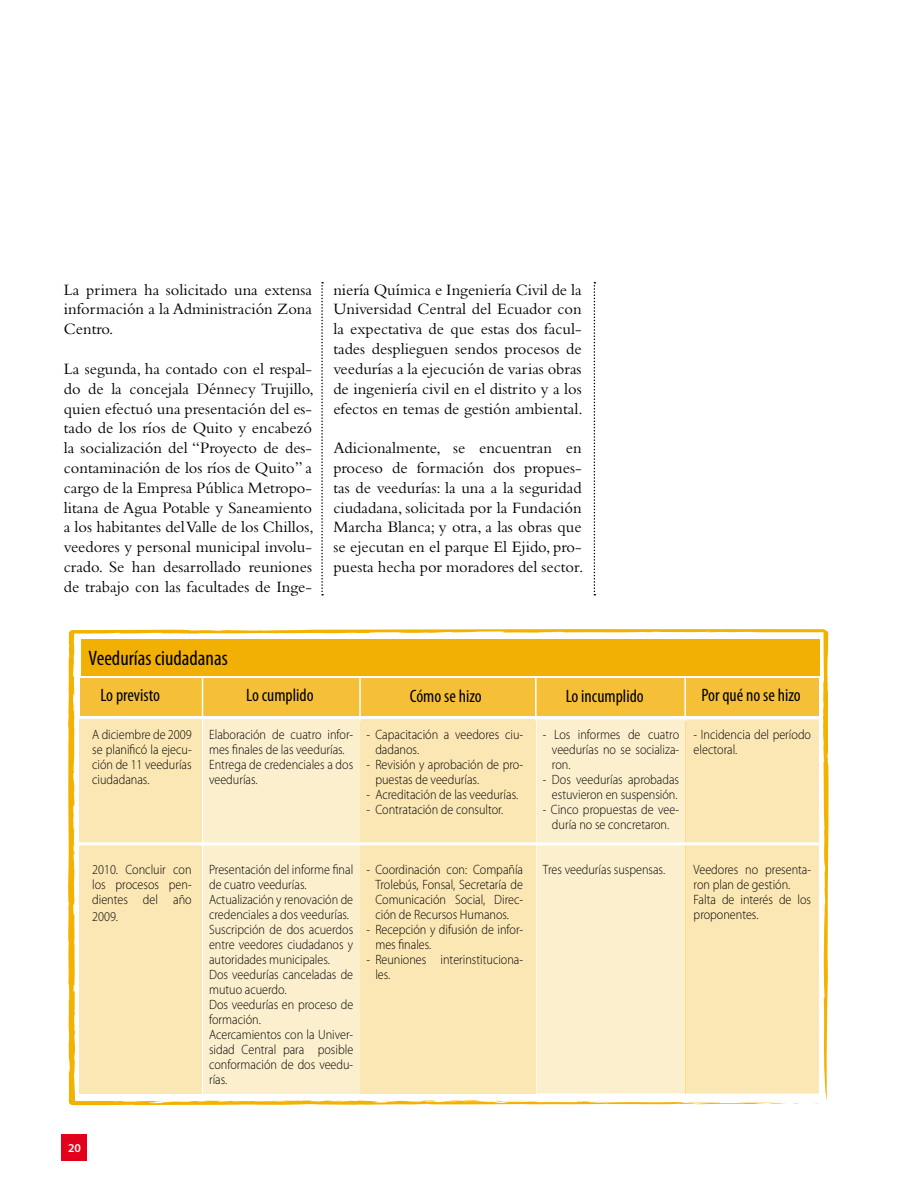
<style>
.page{position:relative;width:915px;height:1191px;background:#fff}
.page>*{position:absolute;margin:0;border:0;box-sizing:border-box;transform-origin:0 0}
.t1{font:condensed 21px "Myriad Pro";color:#000}
.t2{font:condensed 18px "Myriad Pro";color:#000}
.t3{font:16.5px/19.8px "Bembo";color:#000;text-align:justify}
.t4{font:300 13.5px/15px "Myriad Pro";color:#000;scale:.9 1}
.t5{font:600 12px "Myriad Pro";color:#fff}
</style>
<div class="page">
<div style="left:62px;top:1134px;width:25px;height:26px;background:#e2001a"></div>
<svg style="left:68px;top:629px;width:761px;height:476px"></svg>
<svg style="left:546px;top:1101px;width:18px;height:1px"></svg>
<svg style="left:486px;top:1100px;width:14px;height:2px"></svg>
<svg style="left:379px;top:1100px;width:13px;height:1px"></svg>
<div style="left:80px;top:678px;width:738px;height:37px;background:#f5c037"></div>
<div style="left:79px;top:719px;width:122px;height:374px;background:#fbe7b4"></div>
<div style="left:203px;top:719px;width:157px;height:374px;background:#fcefcd"></div>
<div style="left:536px;top:719px;width:149px;height:374px;background:#fcefcd"></div>
<div style="left:360px;top:719px;width:175px;height:374px;background:#fbe7b4"></div>
<div style="left:686px;top:719px;width:132px;height:374px;background:#fbe7b4"></div>
<hr style="left:685px;top:719px;width:1px;height:374px;background:#f9dc90">
<hr style="left:79px;top:842px;width:740px;height:3px;background:#fff">
<hr style="left:202px;top:668px;width:1px;height:52px;background:#fff">
<hr style="left:359px;top:668px;width:1px;height:52px;background:#fff">
<hr style="left:535px;top:668px;width:1px;height:52px;background:#fff">
<hr style="left:684px;top:668px;width:1px;height:52px;background:#fff">
<div style="left:81px;top:639px;width:738px;height:37px;background:#f2b005"></div>
<svg style="left:593px;top:282px;width:2px;height:313px"></svg>
<svg style="left:321px;top:282px;width:2px;height:313px"></svg>
<p class="t3" style="left:64px;top:279px;width:250px">La primera ha solicitado una extensa información a la Administración Zona Centro.</p>
<p class="t3" style="left:64px;top:358px;width:251px">La segunda, ha contado con el respal&shy;do de la concejala Dénnecy trujillo, quien efectuó una presentación del es&shy;tado de los ríos de Quito y encabezó la socialización del “Proyecto de des&shy;contaminación de los ríos de Quito” a cargo de la empresa Pública Metropo&shy;litana de Agua Potable y Saneamiento a los habitantes del Valle de los Chillos, veedores y personal municipal involu&shy;crado. Se han desarrollado reuniones de trabajo con las facultades de Inge-</p>
<p class="t3" style="left:333px;top:279px;width:251px">niería Química e Ingeniería Civil de la Universidad Central del ecuador con la expectativa de que estas dos facul&shy;tades desplieguen sendos procesos de veedurías a la ejecución de varias obras de ingeniería civil en el distrito y a los efectos en temas de gestión ambiental.</p>
<p class="t3" style="left:333px;top:438px;width:251px">Adicionalmente, se encuentran en proceso de formación dos propues&shy;tas de veedurías: la una a la seguridad ciudadana, solicitada por la Fundación Marcha Blanca; y otra, a las obras que se ejecutan en el parque el ejido, pro&shy;puesta hecha por moradores del sector.</p>
<h1 class="t1" style="left:89px;top:645px;width:140px">Veedurías ciudadanas</h1>
<h2 class="t2" style="left:100px;top:684px;width:61px">Lo previsto</h2>
<h2 class="t2" style="left:246px;top:684px;width:69px">Lo cumplido</h2>
<h2 class="t2" style="left:410px;top:685px;width:73px">Cómo se hizo</h2>
<h2 class="t2" style="left:565px;top:685px;width:80px">Lo incumplido</h2>
<h2 class="t2" style="left:701px;top:684px;width:101px">Por qué no se hizo</h2>
<p class="t4" style="left:92px;top:727px;width:112px;text-align:justify">a diciembre de 2009 se planificó la ejecu&shy;ción de 11 veedurías ciudadanas.</p>
<p class="t4" style="left:209px;top:727px;width:162px">elaboración de cuatro infor&shy;mes finales de las veedurías. entrega de credenciales a dos veedurías.</p>
<p class="t4" style="left:375px;top:727px;width:165px;text-indent:-9px">- Capacitación a veedores ciu&shy;dadanos.</p>
<p class="t4" style="left:375px;top:757px;width:166px;text-indent:-9px">- Revisión y aprobación de pro&shy;puestas de veedurías.</p>
<p class="t4" style="left:366px;top:787px;width:170px">- acreditación de las veedurías.</p>
<p class="t4" style="left:366px;top:802px;width:154px">- Contratación de consultor.</p>
<p class="t4" style="left:92px;top:862px;width:112px;text-align:justify">2010. Concluir con los procesos pen&shy;dientes del año</p>
<p class="t4" style="left:92px;top:909px;width:30px">2009.</p>
<p class="t4" style="left:209px;top:862px;width:162px">Presentación del informe final de cuatro veedurías. actualización y renovación de credenciales a dos veedurías. suscripción de dos acuerdos entre veedores ciudadanos y autoridades municipales.<br>dos veedurías canceladas de mutuo acuerdo.<br>dos veedurías en proceso de formación.<br>acercamientos con la univer&shy;sidad Central para posible conformación de dos veedu&shy;rías.</p>
<p class="t4" style="left:375px;top:862px;width:166px;text-align:justify;text-indent:-9px">- Coordinación con: Compañía trolebús, Fonsal, secretaría de Comunicación social, direc&shy;ción de Recursos Humanos.</p>
<p class="t4" style="left:375px;top:922px;width:166px;text-indent:-9px">- Recepción y difusión de infor&shy;mes finales.</p>
<p class="t4" style="left:375px;top:952px;width:166px;text-indent:-9px">- Reuniones interinstituciona&shy;les.</p>
<p class="t4" style="left:551px;top:727px;width:143px;text-align:justify;text-indent:-9px">- los informes de cuatro veedurías no se socializa&shy;ron.</p>
<p class="t4" style="left:542px;top:772px;width:153px;text-align:center">- dos veedurías aprobadas estuvieron en suspensión.</p>
<p class="t4" style="left:542px;top:802px;width:153px;text-align:center">- Cinco propuestas de vee&shy;duría no se concretaron.</p>
<p class="t4" style="left:542px;top:862px;width:137px">tres veedurías suspensas.</p>
<p class="t4" style="left:693px;top:727px;width:132px">- incidencia del período electoral.</p>
<p class="t4" style="left:693px;top:862px;width:132px">Veedores no presenta&shy;ron plan de gestión.<br>Falta de interés de los proponentes.</p>
<p class="t5" style="left:68px;top:1140px;width:14px">20</p>
</div>
